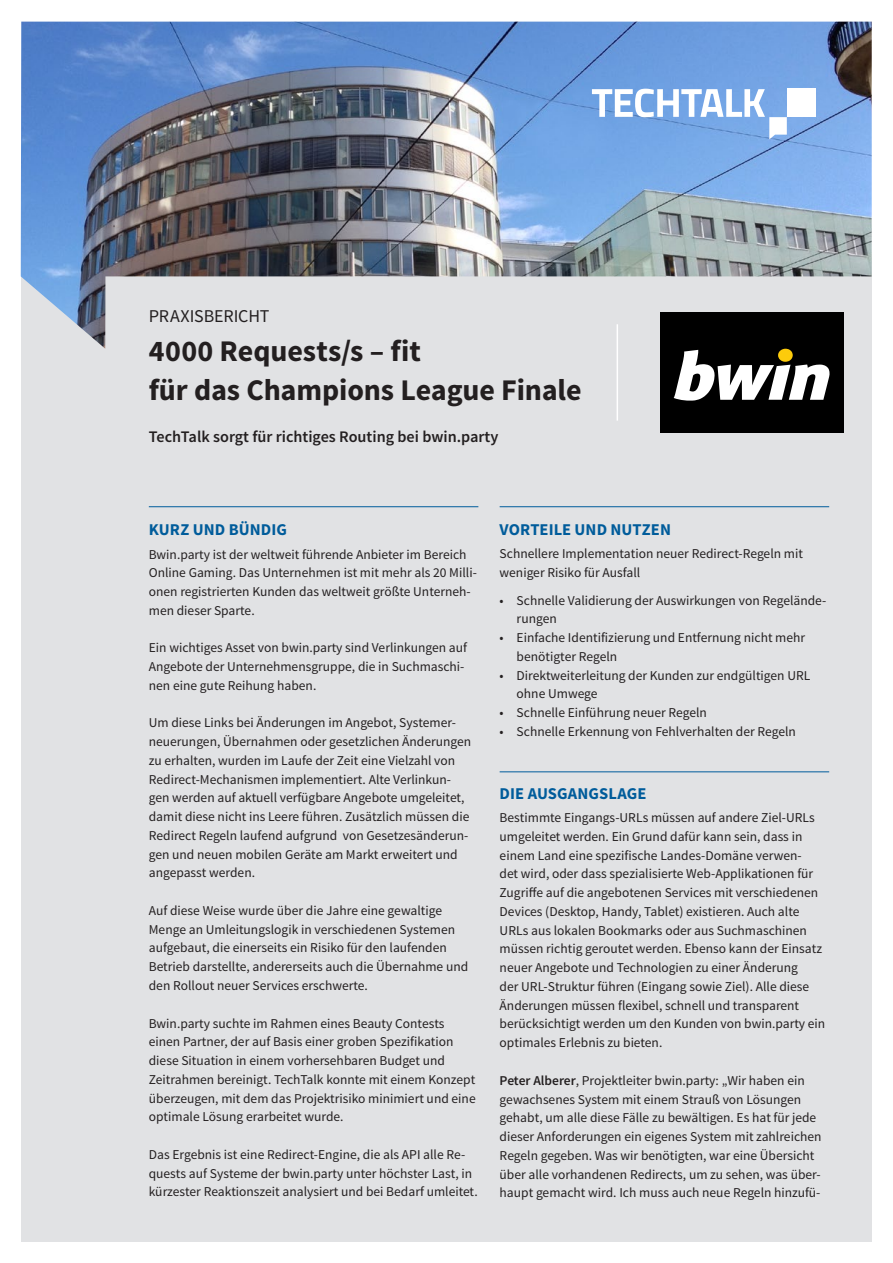
<style>
.page{position:relative;width:893px;height:1263px;background:#fff}
.page>*{position:absolute;margin:0;border:0;box-sizing:border-box;transform-origin:0 0}
.Headline{font:700 30px "Source Sans Pro";letter-spacing:-.005em;color:#231f20}
.Headline-2{font:18px "Source Sans Pro";letter-spacing:-.01em;color:#231f20}
.t1{font:700 16.5px "Source Sans Pro";letter-spacing:.005em;color:#005c9b}
.t2{font:600 16.2px "Source Sans Pro";color:#231f20}
.t3{font:13.5px/18.8px "Source Sans Pro";color:#231f20}
.s1{font-weight:600}
</style>
<div class="page">
<div style="left:21px;top:257px;width:851px;height:985px;background:#e1e2e4"></div>
<img style="left:21px;top:22px;width:851px;height:327px">
<svg style="left:592px;top:89px;width:195px;height:50px"></svg>
<div style="left:787px;top:89px;width:28px;height:28px;background:#fff"></div>
<hr style="left:149px;top:506px;width:329px;height:1px;background:#005c9b">
<hr style="left:500px;top:506px;width:329px;height:1px;background:#005c9b">
<hr style="left:500px;top:771px;width:329px;height:1px;background:#005c9b">
<div style="left:660px;top:312px;width:183px;height:120px;background:#000"></div>
<hr style="left:617px;top:324px;width:1px;height:97px;background:#fff">
<svg style="left:674px;top:349px;width:156px;height:52px"></svg>
<p class="Headline-2" style="left:149px;top:305px;width:122px">PRAXISBERICHT</p>
<p class="Headline" style="left:149px;top:332px;width:273px">4000 Requests/s – fit</p>
<p class="Headline" style="left:149px;top:371px;width:434px">für das Champions League Finale</p>
<p class="t2" style="left:149px;top:427px;width:351px">TechTalk sorgt für richtiges Routing bei bwin.party</p>
<p class="t1" style="left:149px;top:519px;width:140px">KURZ UND BÜNDIG</p>
<p class="t3" style="left:149px;top:545px;width:330px">Bwin.party ist der weltweit führende Anbieter im Bereich Online Gaming. Das Unternehmen ist mit mehr als 20 Milli&shy;onen registrierten Kunden das weltweit größte Unterneh&shy;men dieser Sparte.</p>
<p class="t3" style="left:149px;top:639px;width:320px">Ein wichtiges Asset von bwin.party sind Verlinkungen auf<br>Angebote der Unternehmensgruppe, die in Suchmaschi&shy;nen eine gute Reihung haben.</p>
<p class="t3" style="left:149px;top:714px;width:324px">Um diese Links bei Änderungen im Angebot, Systemer&shy;neuerungen, Übernahmen oder gesetzlichen Änderungen zu erhalten, wurden im Laufe der Zeit eine Vielzahl von Redirect-Mechanismen implementiert. Alte Verlinkun&shy;gen werden auf aktuell verfügbare Angebote umgeleitet, damit diese nicht ins Leere führen. Zusätzlich müssen die Redirect Regeln laufend aufgrund von Gesetzesänderun&shy;gen und neuen mobilen Geräte am Markt erweitert und angepasst werden.</p>
<p class="t3" style="left:149px;top:901px;width:321px">Auf diese Weise wurde über die Jahre eine gewaltige Menge an Umleitungslogik in verschiedenen Systemen aufgebaut, die einerseits ein Risiko für den laufenden Betrieb darstellte, andererseits auch die Übernahme und den Rollout neuer Services erschwerte.</p>
<p class="t3" style="left:149px;top:1014px;width:328px">Bwin.party suchte im Rahmen eines Beauty Contests einen Partner, der auf Basis einer groben Spezifikation diese Situation in einem vorhersehbaren Budget und Zeitrahmen bereinigt. TechTalk konnte mit einem Konzept überzeugen, mit dem das Projektrisiko minimiert und eine optimale Lösung erarbeitet wurde.</p>
<p class="t3" style="left:149px;top:1145px;width:330px">Das Ergebnis ist eine Redirect-Engine, die als API alle Re&shy;quests auf Systeme der bwin.party unter höchster Last, in kürzester Reaktionszeit analysiert und bei Bedarf umleitet.</p>
<p class="t1" style="left:500px;top:519px;width:173px">VORTEILE UND NUTZEN</p>
<p class="t3" style="left:500px;top:544px;width:305px">Schnellere Implementation neuer Redirect-Regeln mit weniger Risiko für Ausfall</p>
<p class="t3" style="left:517px;top:591px;width:311px;text-indent:-17px">• Schnelle Validierung der Auswirkungen von Regelände&shy;rungen</p>
<p class="t3" style="left:517px;top:628px;width:290px;text-indent:-17px">• Einfache Identifizierung und Entfernung nicht mehr benötigter Regeln</p>
<p class="t3" style="left:517px;top:666px;width:295px;text-indent:-17px">• Direktweiterleitung der Kunden zur endgültigen URL ohne Umwege</p>
<p class="t3" style="left:500px;top:703px;width:209px">• Schnelle Einführung neuer Regeln</p>
<p class="t3" style="left:500px;top:722px;width:298px">• Schnelle Erkennung von Fehlverhalten der Regeln</p>
<p class="t1" style="left:500px;top:783px;width:148px">DIE AUSGANGSLAGE</p>
<p class="t3" style="left:500px;top:808px;width:327px">Bestimmte Eingangs-URLs müssen auf andere Ziel-URLs umgeleitet werden. Ein Grund dafür kann sein, dass in einem Land eine spezifische Landes-Domäne verwen-<br>det wird, oder dass spezialisierte Web-Applikationen für Zugriffe auf die angebotenen Services mit verschiedenen Devices (Desktop, Handy, Tablet) existieren. Auch alte URLs aus lokalen Bookmarks oder aus Suchmaschinen müssen richtig geroutet werden. Ebenso kann der Einsatz neuer Angebote und Technologien zu einer Änderung<br>der URL-Struktur führen (Eingang sowie Ziel). Alle diese Änderungen müssen flexibel, schnell und transparent berücksichtigt werden um den Kunden von bwin.party ein optimales Erlebnis zu bieten.</p>
<p class="t3" style="left:500px;top:1071px;width:323px"><span class="s1">Peter Alberer</span>, Projektleiter bwin.party: „Wir haben ein gewachsenes System mit einem Strauß von Lösungen gehabt, um alle diese Fälle zu bewältigen. Es hat für jede dieser Anforderungen ein eigenes System mit zahlreichen Regeln gegeben. Was wir benötigten, war eine Übersicht über alle vorhandenen Redirects, um zu sehen, was über&shy;haupt gemacht wird. Ich muss auch neue Regeln hinzufü-</p>
</div>
